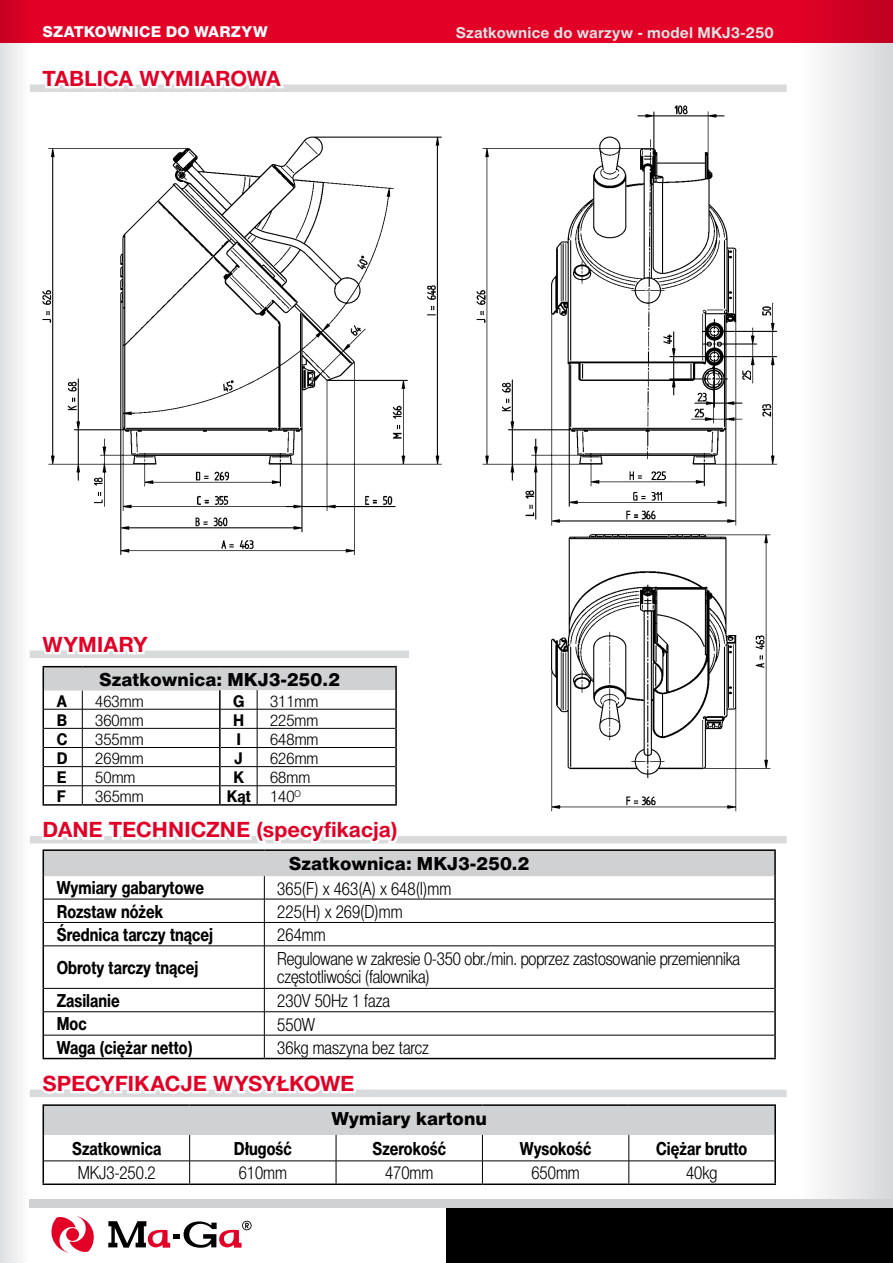
<style>
.page{position:relative;width:893px;height:1263px;background:#fff}
.page>*{position:absolute;margin:0;border:0;box-sizing:border-box;transform-origin:0 0}
.t1{font:700 21px "Switzer PSEFN";letter-spacing:-.005em;color:#e20026}
.t2{font:18px/18px "Switzer Cnd PSEFN Light";letter-spacing:-.01em;color:#000}
.t3{font:700 18px "Switzer Cnd PSEFN";color:#000}
.t4{font:18px "Switzer PSEFN Heavy";color:#000}
.t5{font:16.2px "Switzer Cnd PSEFN Light";color:#000;scale:1.11 1}
.t6{font:700 16.2px "Switzer Cnd PSEFN";color:#000;scale:1.11 1}
.t7{font:700 15px "Switzer PSEFN";letter-spacing:.01em;color:#e3e4e4}
.t8{font:15px "Switzer PSEFN Heavy";letter-spacing:.01em;color:#fff}
.s1{font-family:"Switzer Cnd PSEFN Light";font-weight:400}
</style>
<div class="page">
<div style="left:0;top:0;width:30px;height:1263px;background:linear-gradient(to right,#dedfe0,#fdfdfd)"></div>
<div style="left:798px;top:0;width:95px;height:1210px;background:linear-gradient(to right,#fff,#d6d7d8)"></div>
<div style="left:446px;top:1205px;width:447px;height:58px;background:#000"></div>
<div style="left:30px;top:1199px;width:863px;height:9px;background:#d0d1d2"></div>
<svg style="left:51px;top:1216px;width:43px;height:37px"></svg>
<div style="left:66px;top:1228px;width:13px;height:13px;background:#e20026;border-radius:50%"></div>
<svg style="left:108px;top:1221px;width:144px;height:27px"></svg>
<div style="left:0;top:0;width:893px;height:43px;background:#e20026"></div>
<div style="left:30px;top:85px;width:757px;height:7px;background:#d9dadb"></div>
<svg style="left:38px;top:84px;width:249px;height:5px"></svg>
<div style="left:30px;top:836px;width:757px;height:7px;background:#d9dadb"></div>
<div style="left:30px;top:1089px;width:757px;height:8px;background:#d9dadb"></div>
<div style="left:43px;top:850px;width:732px;height:26px;background:#d0d1d2"></div>
<hr style="left:264px;top:899px;width:510px;height:1px;background:#000">
<hr style="left:264px;top:922px;width:510px;height:1px;background:#000">
<hr style="left:264px;top:945px;width:510px;height:1px;background:#000">
<hr style="left:264px;top:946px;width:1px;height:42px;background:#000">
<hr style="left:264px;top:988px;width:510px;height:1px;background:#000">
<hr style="left:264px;top:1011px;width:510px;height:1px;background:#000">
<hr style="left:264px;top:1035px;width:510px;height:1px;background:#000">
<hr style="left:264px;top:849px;width:512px;height:2px;background:#000">
<hr style="left:774px;top:851px;width:2px;height:25px;background:#000">
<hr style="left:774px;top:876px;width:2px;height:23px;background:#000">
<hr style="left:774px;top:899px;width:2px;height:23px;background:#000">
<hr style="left:774px;top:922px;width:2px;height:24px;background:#000">
<hr style="left:43px;top:946px;width:1px;height:42px;background:#000">
<hr style="left:774px;top:946px;width:2px;height:42px;background:#000">
<hr style="left:774px;top:988px;width:2px;height:24px;background:#000">
<hr style="left:774px;top:1012px;width:2px;height:23px;background:#000">
<hr style="left:774px;top:1035px;width:2px;height:23px;background:#000">
<hr style="left:264px;top:1058px;width:512px;height:1px;background:#000">
<div style="left:43px;top:1105px;width:732px;height:30px;background:#d0d1d2"></div>
<hr style="left:336px;top:1160px;width:146px;height:1px;background:#000">
<hr style="left:482px;top:1160px;width:147px;height:1px;background:#000">
<svg style="left:482px;top:1135px;width:1px;height:48px"></svg>
<hr style="left:629px;top:1160px;width:145px;height:1px;background:#000">
<svg style="left:629px;top:1135px;width:1px;height:48px"></svg>
<hr style="left:336px;top:1104px;width:146px;height:2px;background:#000">
<hr style="left:482px;top:1104px;width:147px;height:2px;background:#000">
<hr style="left:629px;top:1104px;width:147px;height:2px;background:#000">
<hr style="left:774px;top:1106px;width:2px;height:29px;background:#000">
<hr style="left:774px;top:1135px;width:2px;height:26px;background:#000">
<svg style="left:39px;top:963px;width:319px;height:220px"></svg>
<hr style="left:774px;top:1161px;width:2px;height:22px;background:#000">
<hr style="left:43px;top:1183px;width:147px;height:2px;background:#000">
<hr style="left:190px;top:1183px;width:146px;height:2px;background:#000">
<hr style="left:336px;top:1183px;width:146px;height:2px;background:#000">
<hr style="left:482px;top:1183px;width:147px;height:2px;background:#000">
<hr style="left:629px;top:1183px;width:147px;height:2px;background:#000">
<svg style="left:37px;top:836px;width:364px;height:110px"></svg>
<img style="left:32px;top:105px;width:746px;height:706px">
<p class="t8" style="left:43px;top:23px;width:227px">SZATKOWNICE DO WARZYW</p>
<p class="t7" style="left:456px;top:24px;width:320px">Szatkownice do warzyw - model MKJ3-250</p>
<p class="t1" style="left:43px;top:66px;width:240px">TABLICA WYMIAROWA</p>
<p class="t1" style="left:43px;top:632px;width:107px">WYMIARY</p>
<p class="t4" style="left:99px;top:669px;width:242px">Szatkownica: MKJ3-250.2</p>
<p class="t6" style="left:57px;top:691px;width:11px">A</p>
<p class="t5" style="left:95px;top:692px;width:45px">463mm</p>
<p class="t6" style="left:233px;top:691px;width:12px">G</p>
<p class="t5" style="left:270px;top:692px;width:45px">311mm</p>
<p class="t6" style="left:57px;top:710px;width:11px">B</p>
<p class="t5" style="left:95px;top:711px;width:45px">360mm</p>
<p class="t6" style="left:233px;top:710px;width:11px">H</p>
<p class="t5" style="left:270px;top:711px;width:45px">225mm</p>
<p class="t6" style="left:57px;top:730px;width:11px">C</p>
<p class="t5" style="left:95px;top:730px;width:45px">355mm</p>
<p class="t6" style="left:236px;top:730px;width:6px">I</p>
<p class="t5" style="left:270px;top:730px;width:45px">648mm</p>
<p class="t6" style="left:57px;top:749px;width:11px">D</p>
<p class="t5" style="left:95px;top:749px;width:45px">269mm</p>
<p class="t6" style="left:235px;top:749px;width:9px">J</p>
<p class="t5" style="left:270px;top:749px;width:45px">626mm</p>
<p class="t6" style="left:57px;top:768px;width:10px">E</p>
<p class="t5" style="left:95px;top:768px;width:38px">50mm</p>
<p class="t6" style="left:233px;top:768px;width:11px">K</p>
<p class="t5" style="left:270px;top:768px;width:38px">68mm</p>
<p class="t6" style="left:57px;top:787px;width:10px">F</p>
<p class="t5" style="left:95px;top:787px;width:45px">365mm</p>
<p class="t6" style="left:227px;top:787px;width:68px">Kąt <span class="s1">140</span><sup>O</sup></p>
<p class="t1" style="left:43px;top:818px;width:356px">DANE TECHNICZNE (specyfikacja)</p>
<p class="t4" style="left:289px;top:853px;width:242px">Szatkownica: MKJ3-250.2</p>
<p class="t3" style="left:57px;top:877px;width:149px">Wymiary gabarytowe</p>
<p class="t2" style="left:277px;top:879px;width:176px">365(F) x 463(A) x 648(I)mm</p>
<p class="t3" style="left:57px;top:901px;width:108px">Rozstaw nóżek</p>
<p class="t2" style="left:277px;top:902px;width:127px">225(H) x 269(D)mm</p>
<p class="t3" style="left:57px;top:924px;width:158px">Średnica tarczy tnącej</p>
<p class="t2" style="left:277px;top:926px;width:50px">264mm</p>
<p class="t3" style="left:57px;top:957px;width:143px">Obroty tarczy tnącej</p>
<p class="t2" style="left:277px;top:950px;width:464px">Regulowane w zakresie 0-350 obr./min. poprzez zastosowanie przemiennika częstotliwości (falownika)</p>
<p class="t3" style="left:57px;top:990px;width:65px">Zasilanie</p>
<p class="t2" style="left:277px;top:992px;width:114px">230V 50Hz 1 faza</p>
<p class="t3" style="left:57px;top:1013px;width:31px">Moc</p>
<p class="t2" style="left:277px;top:1015px;width:39px">550W</p>
<p class="t3" style="left:57px;top:1036px;width:137px">Waga (ciężar netto)</p>
<p class="t2" style="left:277px;top:1038px;width:153px">36kg maszyna bez tarcz</p>
<p class="t1" style="left:43px;top:1071px;width:314px">SPECYFIKACJE WYSYŁKOWE</p>
<p class="t4" style="left:332px;top:1108px;width:157px">Wymiary kartonu</p>
<p class="t3" style="left:72px;top:1138px;width:91px">Szatkownica</p>
<p class="t3" style="left:234px;top:1138px;width:59px">Długość</p>
<p class="t3" style="left:372px;top:1138px;width:75px">Szerokość</p>
<p class="t3" style="left:520px;top:1138px;width:73px">Wysokość</p>
<p class="t3" style="left:656px;top:1138px;width:93px">Ciężar brutto</p>
<p class="t2" style="left:78px;top:1164px;width:80px">MKJ3-250.2</p>
<p class="t2" style="left:239px;top:1164px;width:50px">610mm</p>
<p class="t2" style="left:385px;top:1164px;width:50px">470mm</p>
<p class="t2" style="left:531px;top:1164px;width:50px">650mm</p>
<p class="t2" style="left:686px;top:1164px;width:33px">40kg</p>
</div>
